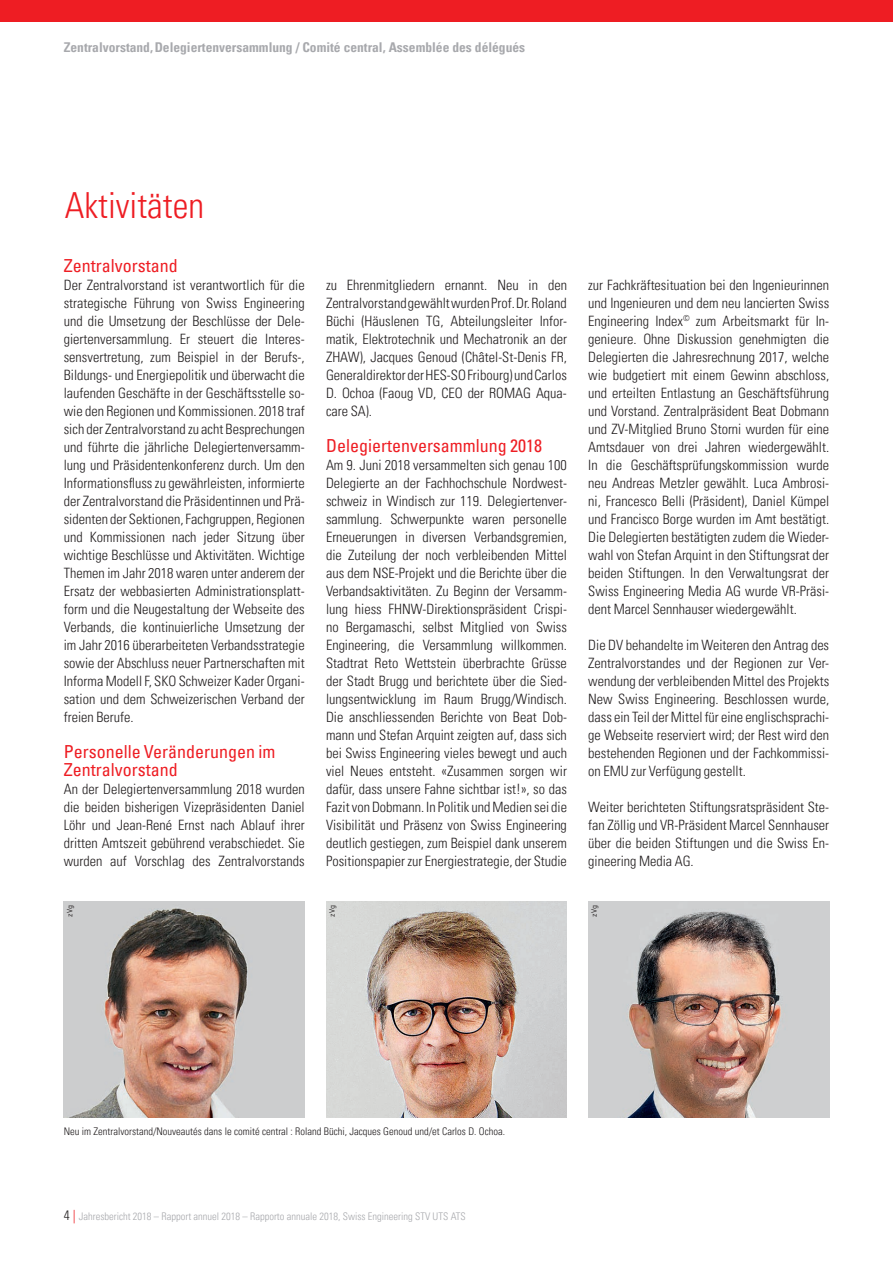
<style>
.page{position:relative;width:893px;height:1263px;background:#fff}
.page>*{position:absolute;margin:0;border:0;box-sizing:border-box;transform-origin:0 0}
.t1{font:300 condensed 36px "+QCWUSA Univers LT Std";color:#ee1d23}
.t2{font:condensed 18px/18px "+XJAGHU Univers LT Std";color:#ee1d23}
.t3{font:300 condensed 14.25px/18px "+QCWUSA Univers LT Std";color:#231f20;text-align:justify}
.t4{font:700 condensed 13.5px "+LEJQNK Univers LT Std";color:#a8a9ad}
.t5{font:300 condensed 10.5px "+QCWUSA Univers LT Std";color:#231f20}
.t6{font:300 condensed 10.5px "+QCWUSA Univers LT Std";color:#a8a9ad}
.t7{font:7.5px "+QLOPQFDIN";letter-spacing:-.02em;color:#231f20}
.s1{font-size:13.5px;color:#231f20}
.s2{font-size:13.5px;color:#ee1d23}
</style>
<div class="page">
<div style="left:0;top:0;width:893px;height:21px;background:#ee1d23"></div>
<img style="left:588px;top:902px;width:241px;height:216px">
<img style="left:326px;top:902px;width:241px;height:216px">
<img style="left:64px;top:902px;width:241px;height:216px">
<p class="t4" style="left:64px;top:40px;width:463px">Zentralvorstand, Delegiertenversammlung / Comité central, Assemblée des délégués</p>
<h1 class="t1" style="left:65px;top:185px;width:141px">Aktivitäten</h1>
<p class="t2" style="left:64px;top:256px;width:115px">Zentralvorstand</p>
<p class="t3" style="left:64px;top:276px;width:242px">Der Zentralvorstand ist verantwortlich für die strategische Führung von Swiss Engineering und die Umsetzung der Beschlüsse der Dele&shy;giertenversammlung. Er steuert die Interes&shy;sensvertretung, zum Beispiel in der Berufs-, Bildungs- und Energiepolitik und überwacht die laufenden Geschäfte in der Geschäftsstelle so&shy;wie den Regionen und Kommissionen. 2018 traf sich der Zentralvorstand zu acht Besprechungen und führte die jährliche Delegiertenversamm&shy;lung und Präsidentenkonferenz durch. Um den Informationsfluss zu gewährleisten, informierte der Zentralvorstand die Präsidentinnen und Prä&shy;sidenten der Sektionen, Fachgruppen, Regionen und Kommissionen nach jeder Sitzung über wichtige Beschlüsse und Aktivitäten. Wichtige Themen im Jahr 2018 waren unter anderem der Ersatz der webbasierten Administrationsplatt&shy;form und die Neugestaltung der Webseite des Verbands, die kontinuierliche Umsetzung der im Jahr 2016 überarbeiteten Verbandsstrategie sowie der Abschluss neuer Partnerschaften mit Informa Modell F, SKO Schweizer Kader Organi&shy;sation und dem Schweizerischen Verband der freien Berufe.</p>
<p class="t2" style="left:64px;top:742px;width:213px">Personelle Veränderungen im<br>Zentralvorstand</p>
<p class="t3" style="left:64px;top:780px;width:242px">An der Delegiertenversammlung 2018 wurden die beiden bisherigen Vizepräsidenten Daniel Löhr und Jean-René Ernst nach Ablauf ihrer dritten Amtszeit gebührend verabschiedet. Sie wurden auf Vorschlag des Zentralvorstands</p>
<p class="t3" style="left:326px;top:276px;width:242px">zu Ehrenmitgliedern ernannt. Neu in den Zentralvorstand gewählt wurden Prof. Dr. Roland Büchi (Häuslenen TG, Abteilungsleiter Infor&shy;matik, Elektrotechnik und Mechatronik an der ZHAW), Jacques Genoud (Châtel-St-Denis FR, Generaldirektor der HES-SO Fribourg) und Carlos D. Ochoa (Faoug VD, CEO der ROMAG Aqua&shy;care SA).</p>
<p class="t2" style="left:326px;top:436px;width:218px">Delegiertenversammlung 2018</p>
<p class="t3" style="left:326px;top:456px;width:242px">Am 9. Juni 2018 versammelten sich genau 100<br>Delegierte an der Fachhochschule Nordwest&shy;schweiz in Windisch zur 119. Delegiertenver&shy;sammlung. Schwerpunkte waren personelle Erneuerungen in diversen Verbandsgremien, die Zuteilung der noch verbleibenden Mittel aus dem NSE-Projekt und die Berichte über die Verbandsaktivitäten. Zu Beginn der Versamm&shy;lung hiess FHNW-Direktionspräsident Crispi&shy;no Bergamaschi, selbst Mitglied von Swiss Engineering, die Versammlung willkommen.<br>Stadtrat Reto Wettstein überbrachte Grüsse der Stadt Brugg und berichtete über die Sied&shy;lungsentwicklung im Raum Brugg/Windisch.<br>Die anschliessenden Berichte von Beat Dob&shy;mann und Stefan Arquint zeigten auf, dass sich bei Swiss Engineering vieles bewegt und auch viel Neues entsteht. «Zusammen sorgen wir dafür, dass unsere Fahne sichtbar ist!», so das Fazit von Dobmann. In Politik und Medien sei die Visibilität und Präsenz von Swiss Engineering deutlich gestiegen, zum Beispiel dank unserem Positionspapier zur Energiestrategie, der Studie</p>
<p class="t3" style="left:588px;top:276px;width:242px">zur Fachkräftesituation bei den Ingenieurinnen und Ingenieuren und dem neu lancierten Swiss Engineering Index<sup>©</sup> zum Arbeitsmarkt für In&shy;genieure. Ohne Diskussion genehmigten die Delegierten die Jahresrechnung 2017, welche wie budgetiert mit einem Gewinn abschloss, und erteilten Entlastung an Geschäftsführung und Vorstand. Zentralpräsident Beat Dobmann und ZV-Mitglied Bruno Storni wurden für eine Amtsdauer von drei Jahren wiedergewählt.<br>In die Geschäftsprüfungskommission wurde neu Andreas Metzler gewählt. Luca Ambrosi&shy;ni, Francesco Belli (Präsident), Daniel Kümpel und Francisco Borge wurden im Amt bestätigt.<br>Die Delegierten bestätigten zudem die Wieder&shy;wahl von Stefan Arquint in den Stiftungsrat der beiden Stiftungen. In den Verwaltungsrat der Swiss Engineering Media AG wurde VR-Präsi&shy;dent Marcel Sennhauser wiedergewählt.</p>
<p class="t3" style="left:588px;top:636px;width:242px">Die DV behandelte im Weiteren den Antrag des Zentralvorstandes und der Regionen zur Ver&shy;wendung der verbleibenden Mittel des Projekts New Swiss Engineering. Beschlossen wurde, dass ein Teil der Mittel für eine englischsprachi&shy;ge Webseite reserviert wird; der Rest wird den bestehenden Regionen und der Fachkommissi&shy;on EMU zur Verfügung gestellt.</p>
<p class="t3" style="left:588px;top:798px;width:242px">Weiter berichteten Stiftungsratspräsident Ste&shy;fan Zöllig und VR-Präsident Marcel Sennhauser über die beiden Stiftungen und die Swiss En&shy;gineering Media AG.</p>
<p class="t7" style="left:67px;top:917px;width:13px;rotate:-90deg">zVg</p>
<p class="t7" style="left:329px;top:917px;width:13px;rotate:-90deg">zVg</p>
<p class="t7" style="left:592px;top:917px;width:13px;rotate:-90deg">zVg</p>
<p class="t5" style="left:64px;top:1125px;width:443px">Neu im Zentralvorstand/Nouveautés dans le comité central : Roland Büchi, Jacques Genoud und/et Carlos D. Ochoa.</p>
<p class="t6" style="left:64px;top:1211px;width:403px"><span class="s1">4</span> <span class="s2">|</span> Jahresbericht 2018 – Rapport annuel 2018 – Rapporto annuale 2018, Swiss Engineering STV UTS ATS</p>
</div>
